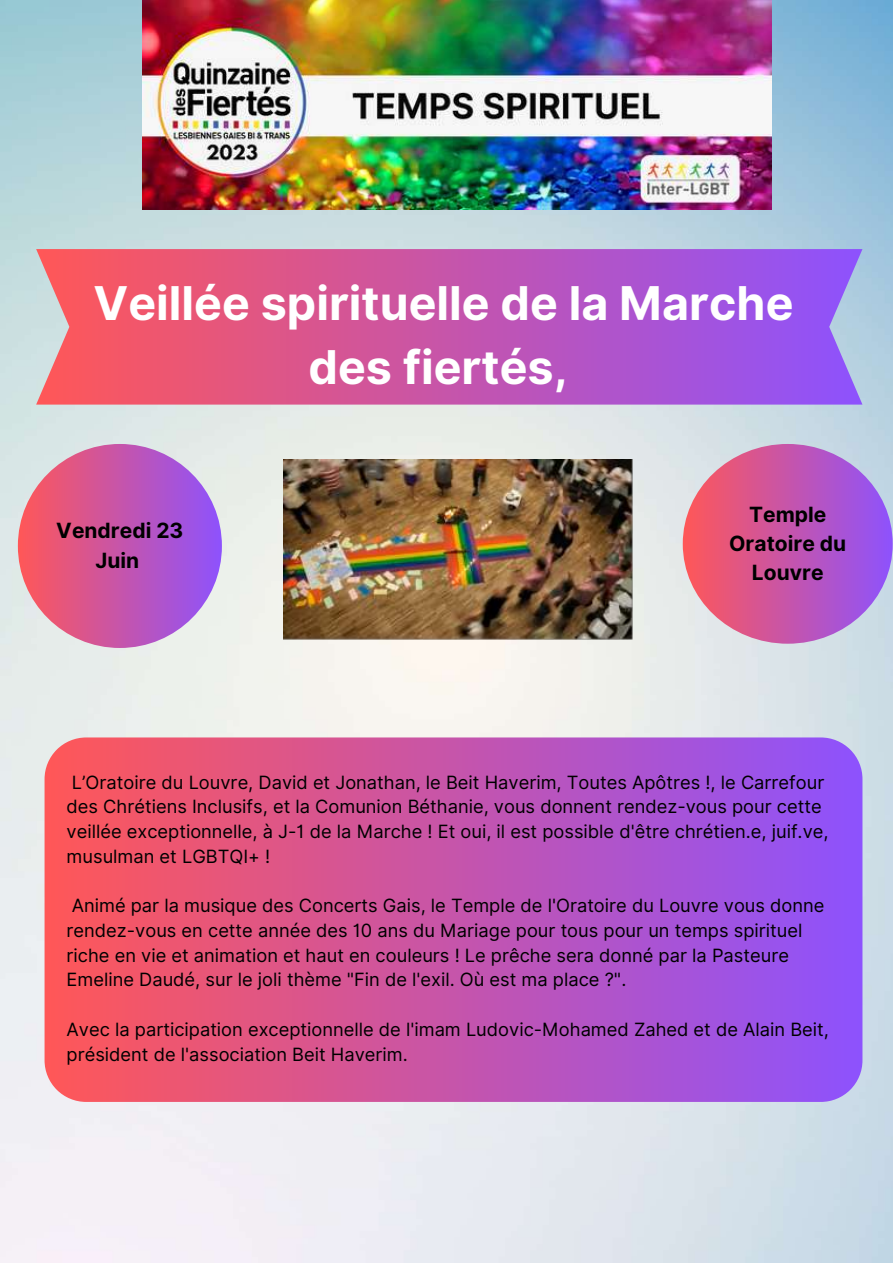
<style>
.page{position:relative;width:893px;height:1264px;background:#fff}
.page>*{position:absolute;margin:0;border:0;box-sizing:border-box;transform-origin:0 0}
.t1{font:700 46.5px/64.1px "Inter";color:#fff;text-align:center}
.t2{font:700 21px/29.2px "Inter";color:#000;text-align:center}
.t3{font:18.3px/24.8px "Inter";color:#000}
</style>
<div class="page">
<img style="left:0;top:0;width:892px;height:1262px">
<svg style="left:45px;top:737px;width:817px;height:364px;background:#c655aa"></svg>
<div style="left:18px;top:444px;width:204px;height:204px;background:linear-gradient(to right,#ff5757,#8e53fc);border-radius:50%"></div>
<div style="left:682px;top:444px;width:210px;height:199px;background:linear-gradient(to right,#ff5a59,#8e51fa);border-radius:50%"></div>
<img style="left:143px;top:0;width:628px;height:209px">
<svg style="left:36px;top:249px;width:826px;height:155px;background:#c559ac"></svg>
<img style="left:283px;top:459px;width:349px;height:180px">
<h1 class="t1" style="left:94px;top:271px;width:701px">Veillée spirituelle de la Marche des fiertés,</h1>
<p class="t2" style="left:56px;top:516px;width:129px">Vendredi 23<br>Juin</p>
<p class="t2" style="left:729px;top:499px;width:119px">Temple<br>Oratoire du<br>Louvre</p>
<p class="t3" style="left:67px;top:769px;width:763px">L’Oratoire du Louvre, David et Jonathan, le Beit Haverim, Toutes Apôtres !, le Carrefour des Chrétiens Inclusifs, et la Comunion Béthanie, vous donnent rendez-vous pour cette veillée exceptionnelle, à J-1 de la Marche ! Et oui, il est possible d'être chrétien.e, juif.ve, musulman et LGBTQI+ !</p>
<p class="t3" style="left:67px;top:893px;width:759px">Animé par la musique des Concerts Gais, le Temple de l'Oratoire du Louvre vous donne rendez-vous en cette année des 10 ans du Mariage pour tous pour un temps spirituel riche en vie et animation et haut en couleurs ! Le prêche sera donné par la Pasteure Emeline Daudé, sur le joli thème "Fin de l'exil. Où est ma place ?".</p>
<p class="t3" style="left:67px;top:1016px;width:763px">Avec la participation exceptionnelle de l'imam Ludovic-Mohamed Zahed et de Alain Beit, président de l'association Beit Haverim.</p>
</div>
